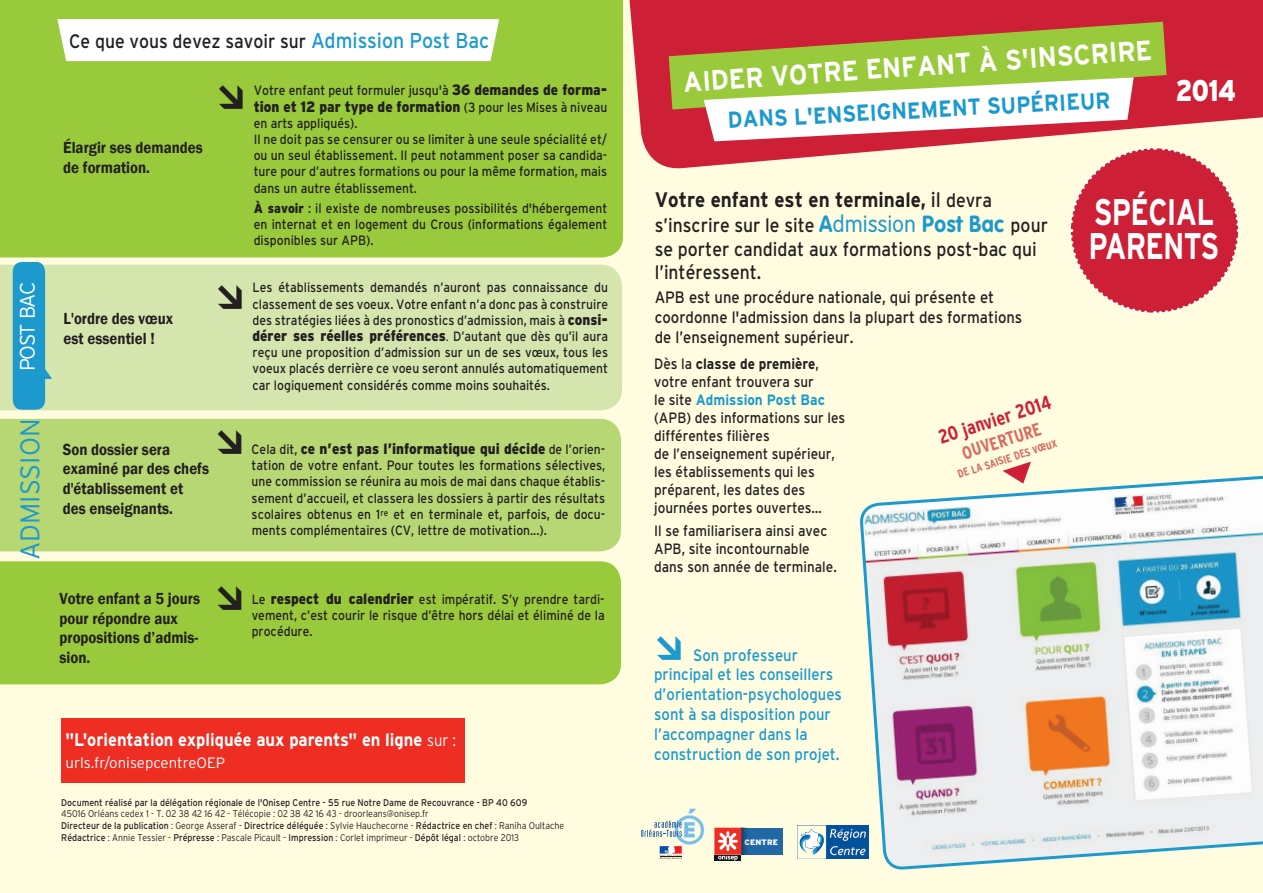
<style>
.page{position:relative;width:1263px;height:893px;background:#fffce0}
.page>*{position:absolute;margin:0;border:0;box-sizing:border-box;transform-origin:0 0}
.t1{font:700 37.05px/34.2px "Interstate";letter-spacing:-.025em;color:#fff;scale:.77 1}
.t2{font:900 30px "Interstate";color:#fff;scale:.8 1}
.t3{font:700 28.05px "Interstate";color:#fff;scale:.91 1}
.t4{font:300 27px "Interstate";color:#1c99cd}
.t5{font:700 23.1px "Interstate";color:#1c99cd;scale:.91 1}
.t6{font:700 21px "Interstate";color:#231f20;scale:.9 1}
.t7{font:300 21px "Interstate";color:#fff}
.t8{font:700 condensed 19.65px "Interstate";color:#cd1f35}
.t9{font:19.5px/23.4px "Interstate";color:#231f20;scale:.9 1}
.t10{font:700 18.15px "Interstate";color:#fff;scale:.91 1}
.t11{font:700 condensed 18.15px "Interstate";color:#da6a5f}
.t12{font:600 16.5px/19.8px "Franklin Gothic";color:#231f20;scale:.9 1}
.t13{font:16.5px/19.8px "Interstate";color:#1c99cd;scale:.9 1}
.t14{font:16.5px/19.8px "Interstate";color:#231f20;scale:.9 1}
.t15{font:15px/18px "Interstate";color:#231f20;scale:.9 1}
.t16{font:900 15px "Interstate";color:#231f20;scale:.9 1}
.t17{font:300 15px "Interstate";color:#fff}
.t18{font:13.5px/16.2px "Interstate";color:#231f20;text-align:justify;scale:.9 1}
.t19{font:700 condensed 11.25px "Interstate";color:#da6a5f}
.t20{font:300 9.75px/11.7px "Interstate";color:#231f20;scale:.9 1}
.t21{font:9.75px "Interstate";color:#231f20;scale:.9 1}
.t22{font:900 7.95px "Interstate";letter-spacing:.015em;color:#fff}
.s1{font-size:21.45px;color:#1c99cd}
.s2{font-weight:900;font-size:15px}
.s3{font-weight:400;font-size:13.5px}
.s4{font-weight:900}
.s5{font-weight:300;font-size:13.5px}
.s6{font-weight:300;font-size:16.5px}
.s7{font-weight:400}
.s8{font-weight:400;font-size:19.5px}
.s9{font-family:"VAG Rounded Std";font-weight:700;font-size:23.1px;color:#1c99cd}
.s10{font-family:"VAG Rounded Std";font-weight:300;font-size:23.1px;color:#1c99cd}
.s11{font-weight:700}
.s12{font-weight:700;color:#1c99cd}
.s13{font-size:13.5px}
</style>
<div class="page">
<div style="left:61px;top:718px;width:403px;height:64px;background:#ee2e22"></div>
<svg style="left:629px;top:0;width:634px;height:168px;background:#d23848"></svg>
<img style="left:798px;top:826px;width:62px;height:33px">
<svg style="left:641px;top:809px;width:63px;height:50px"></svg>
<div style="left:741px;top:828px;width:41px;height:27px;background:#2168a5"></div>
<svg style="left:741px;top:828px;width:6px;height:27px"></svg>
<svg style="left:714px;top:828px;width:27px;height:33px"></svg>
<div style="left:0;top:561px;width:621px;height:123px;background:#99ca3b"></div>
<div style="left:0;top:419px;width:621px;height:132px;background:#b7d774"></div>
<div style="left:0;top:265px;width:622px;height:145px;background:#d4e6ae"></div>
<div style="left:0;top:0;width:623px;height:257px;background:#99ca3b"></div>
<svg style="left:669px;top:22px;width:572px;height:292px"></svg>
<svg style="left:13px;top:262px;width:39px;height:148px;background:#3ea7c7"></svg>
<div style="left:57px;top:19px;width:442px;height:42px;background:#fff"></div>
<svg style="left:860px;top:461px;width:403px;height:409px;background:#d6d3cf"></svg>
<svg style="left:218px;top:586px;width:23px;height:24px"></svg>
<svg style="left:218px;top:430px;width:23px;height:24px"></svg>
<svg style="left:218px;top:284px;width:24px;height:24px"></svg>
<svg style="left:219px;top:85px;width:24px;height:23px"></svg>
<h3 class="t7" style="left:15px;top:371px;width:89px;rotate:-90deg">Post Bac</h3>
<h3 class="t4" style="left:14px;top:560px;width:143px;rotate:-90deg">Admission</h3>
<h3 class="t9" style="left:69px;top:29px;width:468px">Ce que vous devez savoir sur <span class="s1">Admission Post Bac</span></h3>
<p class="t12" style="left:63px;top:137px;width:157px">élargir ses demandes de formation.</p>
<p class="t12" style="left:64px;top:309px;width:123px">L'ordre des vœux est essentiel !</p>
<p class="t12" style="left:63px;top:439px;width:164px">Son dossier sera examiné par des chefs d'établissement et des enseignants.</p>
<p class="t12" style="left:60px;top:589px;width:158px">Votre enfant a 5 jours pour répondre aux propositions d’admis&shy;sion.</p>
<p class="t18" style="left:254px;top:82px;width:394px">Votre enfant peut formuler jusqu'à <span class="s2">36 demandes de forma-</span></p>
<p class="t16" style="left:254px;top:97px;width:394px">tion et 12 par type de formation <span class="s3">(3 pour les Mises à niveau</span></p>
<p class="t18" style="left:254px;top:115px;width:394px;text-align:left">en arts appliqués).<br>Il ne doit pas se censurer ou se limiter à une seule spécialité et/ ou un seul établissement. Il peut notamment poser sa candida&shy;ture pour d’autres formations ou pour la même formation, mais dans un autre établissement.</p>
<p class="t18" style="left:254px;top:200px;width:394px"><span class="s4">à savoir</span> : il existe de nombreuses possibilités d'hébergement en internat et en logement du Crous (informations également disponibles sur APB).</p>
<p class="t18" style="left:253px;top:279px;width:397px">Les établissements demandés n’auront pas connaissance du classement de ses voeux. Votre enfant n’a donc pas à construire des stratégies liées à des pronostics d’admission, mais à <span class="s2">consi-</span></p>
<p class="t16" style="left:253px;top:327px;width:396px">dérer ses réelles préférences<span class="s5">.</span> <span class="s3">D’autant que dès qu’il aura</span></p>
<p class="t18" style="left:253px;top:344px;width:397px">reçu une proposition d’admission sur un de ses vœux, tous les voeux placés derrière ce voeu seront annulés automatiquement car logiquement considérés comme moins souhaités.</p>
<p class="t16" style="left:252px;top:439px;width:394px"><span class="s3">Cela dit,</span> ce n’est pas l’informatique qui décide <span class="s3">de l’orien-</span></p>
<p class="t18" style="left:252px;top:457px;width:394px">tation de votre enfant. Pour toutes les formations sélectives, une commission se réunira au mois de mai dans chaque établis&shy;sement d’accueil, et classera les dossiers à partir des résultats scolaires obtenus en 1<sup>re</sup> et en terminale et, parfois, de docu&shy;ments complémentaires (CV, lettre de motivation...).</p>
<p class="t18" style="left:252px;top:591px;width:394px">Le <span class="s2">respect du calendrier</span> est impératif. S’y prendre tardi&shy;vement, c’est courir le risque d’être hors délai et éliminé de la procédure.</p>
<h3 class="t10" style="left:66px;top:728px;width:430px">"L'orientation expliquée aux parents" en ligne <span class="s6">sur :</span></h3>
<p class="t17" style="left:66px;top:754px;width:161px">urls.fr/onisepcentreOEP</p>
<p class="t21" style="left:61px;top:796px;width:519px">Document réalisé par la délégation régionale de l'Onisep Centre - 55 rue Notre Dame de Recouvrance - BP 40 609</p>
<p class="t20" style="left:61px;top:808px;width:560px">45016 Orléans cedex 1 - T. 02 38 42 16 42 - Télécopie : 02 38 42 16 43 - droorleans@onisep.fr<br><span class="s7">Directeur de la publication</span> : George Asseraf - <span class="s7">Directrice déléguée</span> : Sylvie Hauchecorne - <span class="s7">Rédactrice en chef</span> : Raniha Oultache<br><span class="s7">Rédactrice</span> : Annie Tessier - <span class="s7">Prépresse</span> : Pascale Picault - <span class="s7">Impression</span> : Corlet imprimeur - <span class="s7">Dépôt légal</span> : octobre 2013</p>
<h3 class="t3" style="left:682px;top:65px;width:518px;rotate:-4deg">Aider votre enfa nt à s'inscrire</h3>
<h3 class="t5" style="left:727px;top:106px;width:422px;rotate:-3deg">da ns l 'enseignement supérieur</h3>
<h2 class="t2" style="left:1176px;top:73px;width:77px">2014</h2>
<h3 class="t6" style="left:655px;top:187px;width:377px">Votre enfant est en terminale, <span class="s7">il</span> <span class="s8">devra</span></h3>
<h3 class="t9" style="left:655px;top:214px;width:438px">s’inscrire sur le site <span class="s9">A</span><span class="s10">dmission</span> <span class="s9">Post Bac</span> pour se porter candidat aux formations post-bac qui l’intéressent.</h3>
<p class="t14" style="left:655px;top:287px;width:410px">APB est une procédure nationale, qui présente et coordonne l'admission dans la plupart des formations de l’enseignement supérieur.</p>
<p class="t15" style="left:654px;top:355px;width:214px">Dès la <span class="s11">classe de première</span>, votre enfant trouvera sur<br>le site <span class="s12">Admission Post Bac </span>(APB) des informations sur les différentes filières<br>de l’enseignement supérieur, les établissements qui les préparent, les dates des journées portes ouvertes…</p>
<p class="t15" style="left:654px;top:521px;width:204px">Il se familiarisera ainsi avec<br>APB, site incontournable dans son année de terminale.</p>
<p class="t13" style="left:654px;top:645px;width:210px">→ Son professeur principal et les conseillers d’orientation-psychologues sont à sa disposition pour l’accompagner dans la construction de son projet.</p>
<p class="t22" style="left:744px;top:837px;width:35px">CENTRE</p>
<h3 class="t8" style="left:935px;top:426px;width:119px;rotate:-18deg">20 janvier 2014</h3>
<h3 class="t11" style="left:959px;top:443px;width:84px;rotate:-18deg">ouverture</h3>
<p class="t19" style="left:956px;top:468px;width:105px;rotate:-18deg">de la saisie des <span class="s13">vœux</span></p>
<h1 class="t1" style="left:1088px;top:194px;width:171px">Spécial parents</h1>
</div>
